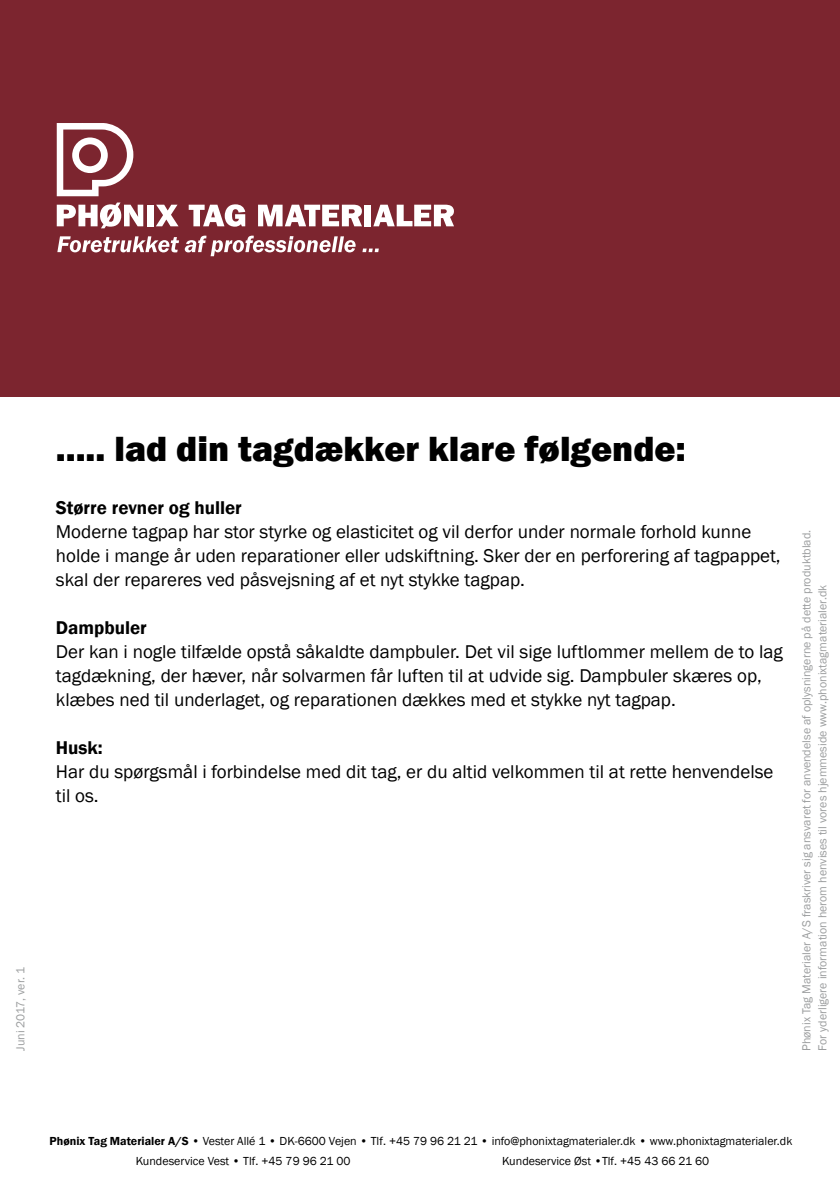
<style>
.page{position:relative;width:840px;height:1191px;background:#fff}
.page>*{position:absolute;margin:0;border:0;box-sizing:border-box;transform-origin:0 0}
.t1{font:800 36px "Franklin Gothic";color:#000}
.t2{font:19px/24px "Franklin Gothic";color:#000}
.t3{font:600 19px "Franklin Gothic";color:#000}
.t4{font:12px/16px "Franklin Gothic";color:#9c9e9f}
.t5{font:12px/20px "Franklin Gothic";color:#000}
.s1{font-weight:600}
</style>
<div class="page">
<div style="left:0;top:0;width:839px;height:397px;background:#7c252f"></div>
<svg style="left:57px;top:202px;width:86px;height:26px"></svg>
<div style="left:147px;top:205px;width:7px;height:21px;background:#fff"></div>
<svg style="left:156px;top:205px;width:22px;height:21px"></svg>
<svg style="left:188px;top:204px;width:57px;height:23px"></svg>
<svg style="left:258px;top:205px;width:104px;height:21px"></svg>
<div style="left:364px;top:205px;width:7px;height:21px;background:#fff"></div>
<svg style="left:373px;top:205px;width:81px;height:21px"></svg>
<svg style="left:57px;top:123px;width:76px;height:73px"></svg>
<svg style="left:57px;top:236px;width:122px;height:16px"></svg>
<svg style="left:185px;top:236px;width:170px;height:20px"></svg>
<svg style="left:362px;top:248px;width:16px;height:4px"></svg>
<p class="t4" style="left:13px;top:1051px;width:85px;rotate:-90deg">Juni 2017, ver. 1</p>
<h1 class="t1" style="left:56px;top:426px;width:631px">..... lad din tagdækker klare følgende:</h1>
<p class="t3" style="left:56px;top:496px;width:187px">Større revner og huller</p>
<p class="t2" style="left:56px;top:520px;width:726px">Moderne tagpap har stor styrke og elasticitet og vil derfor under normale forhold kunne holde i mange år uden reparationer eller udskiftning. Sker der en perforering af tagpappet, skal der repareres ved påsvejsning af et nyt stykke tagpap.</p>
<p class="t3" style="left:56px;top:616px;width:92px">Dampbuler</p>
<p class="t2" style="left:56px;top:640px;width:728px">Der kan i nogle tilfælde opstå såkaldte dampbuler. Det vil sige luftlommer mellem de to lag tagdækning, der hæver, når solvarmen får luften til at udvide sig. Dampbuler skæres op, klæbes ned til underlaget, og reparationen dækkes med et stykke nyt tagpap.</p>
<p class="t3" style="left:56px;top:736px;width:48px">Husk:</p>
<p class="t2" style="left:56px;top:760px;width:718px">Har du spørgsmål i forbindelse med dit tag, er du altid velkommen til at rette henvendelse til os.</p>
<p class="t4" style="left:798px;top:1051px;width:523px;rotate:-90deg">Phønix Tag Materialer A/S fraskriver sig ansvaret for anvendelse af oplysningerne på dette produktblad.<br>For yderligere information herom henvises til vores hjemmeside www.phonixtagmaterialer.dk</p>
<p class="t5" style="left:136px;top:1131px;width:657px;text-indent:-86px"><span class="s1">Phønix Tag Materialer A/S •</span> Vester Allé 1 • DK-6600 Vejen • Tlf. +45 79 96 21 21 • info@phonixtagmaterialer.dk • www.phonixtagmaterialer.dk<br>Kundeservice Vest <span class="s1">•</span> Tlf. +45 79 96 21 00</p>
<p class="t5" style="left:502px;top:1151px;width:208px">Kundeservice Øst •Tlf. +45 43 66 21 60</p>
</div>
